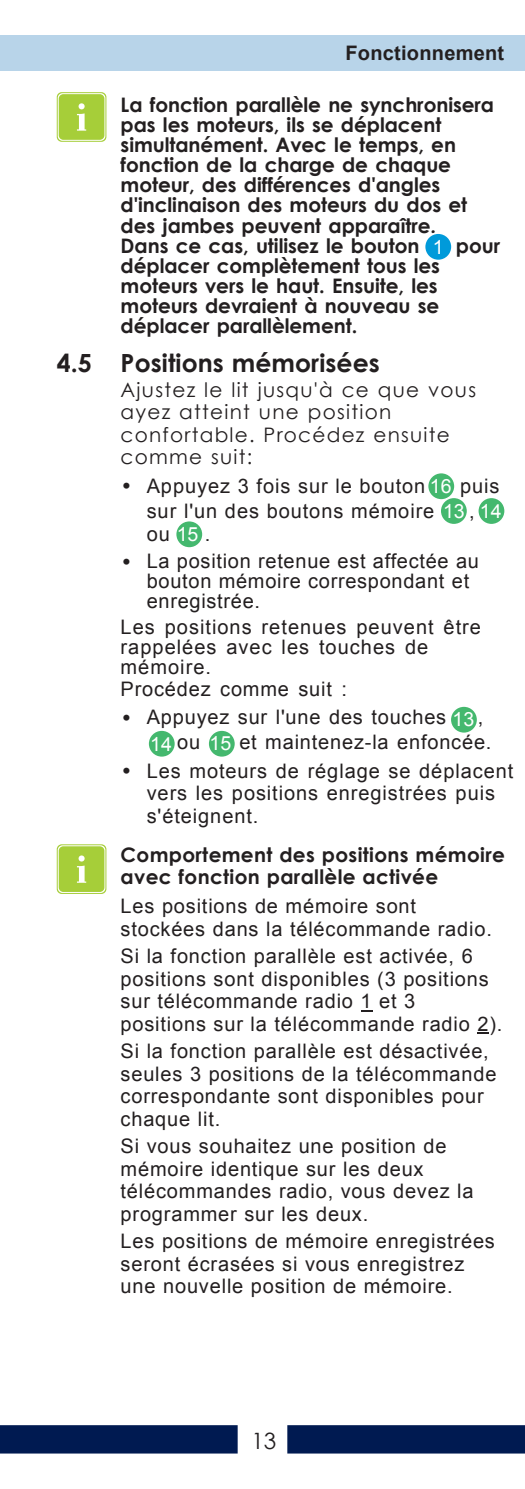
<style>
.page{position:relative;width:525px;height:1489px;background:#fff}
.page>*{position:absolute;margin:0;border:0;box-sizing:border-box;transform-origin:0 0}
.t1{font:700 25px "Century Gothic";letter-spacing:.005em;color:#231f20}
.t2{font:22.5px "Century Gothic";color:#231f20}
.t3{font:20px/22.5px "Arial";letter-spacing:.04em;color:#231f20}
.t4{font:700 20px/20px "Century Gothic";letter-spacing:-.005em;color:#231f20}
.t5{font:20px/22.5px "Century Gothic";letter-spacing:.06em;color:#231f20}
.t6{font:700 20px/22.5px "Century Gothic";letter-spacing:.015em;color:#231f20}
.t7{font:700 20px "Arial";letter-spacing:.01em;color:#231f20}
.t8{font:19.5px "Arial";color:#fff}
.s1{font-family:"Century Gothic"}
.s2{font-size:19.5px;color:#fff}
.s3{font-size:20px;color:#231f20}
</style>
<div class="page">
<div style="left:207px;top:729px;width:29px;height:29px;background:#44b86e;border:2px solid #fff;border-radius:50%"></div>
<div style="left:147px;top:729px;width:29px;height:29px;background:#44b86e;border:2px solid #fff;border-radius:50%"></div>
<div style="left:449px;top:705px;width:29px;height:29px;background:#44b86e;border:2px solid #fff;border-radius:50%"></div>
<svg style="left:0;top:1425px;width:524px;height:28px;background:#193162"></svg>
<div style="left:0;top:35px;width:524px;height:36px;background:#b8d4e9"></div>
<svg style="left:174px;top:519px;width:30px;height:30px"></svg>
<div style="left:426px;top:471px;width:29px;height:30px;background:#44b86e;border:2px solid #fff;border-radius:50%"></div>
<div style="left:476px;top:496px;width:30px;height:29px;background:#44b86e;border:2px solid #fff;border-radius:50%"></div>
<div style="left:439px;top:496px;width:29px;height:29px;background:#44b86e;border:2px solid #fff;border-radius:50%"></div>
<svg style="left:57px;top:844px;width:49px;height:49px"></svg>
<svg style="left:58px;top:845px;width:47px;height:47px;background:#afd34f"></svg>
<svg style="left:477px;top:1032px;width:12px;height:2px"></svg>
<svg style="left:57px;top:92px;width:49px;height:50px"></svg>
<svg style="left:58px;top:93px;width:47px;height:48px;background:#b1d452"></svg>
<div style="left:423px;top:232px;width:29px;height:29px;background:#009ada;border:2px solid #fff;border-radius:50%"></div>
<p class="t7" style="left:345px;top:46px;width:160px">Fonctionnement</p>
<p class="t4" style="left:120px;top:97px;width:375px">La fonction parallèle ne synchronisera pas les moteurs, ils se déplacent simultanément. Avec le temps, en fonction de la charge de chaque moteur, des différences d'angles d'inclinaison des moteurs du dos et des jambes peuvent apparaître.<br>Dans ce cas, utilisez le bouton</p>
<p class="t8" style="left:432px;top:239px;width:12px">1</p>
<p class="t4" style="left:455px;top:237px;width:46px">pour</p>
<p class="t4" style="left:120px;top:257px;width:321px;text-align:justify">déplacer complètement tous les moteurs vers le haut. Ensuite, les moteurs devraient à nouveau se déplacer parallèlement.</p>
<p class="t1" style="left:57px;top:353px;width:324px">4.5 Positions mémorisées</p>
<p class="t5" style="left:120px;top:380px;width:357px">Ajustez le lit jusqu'à ce que vous ayez atteint une position confortable. Procédez ensuite comme suit:</p>
<p class="t3" style="left:120px;top:475px;width:382px;line-height:25px;text-align:right"><span class="s1">•</span> Appuyez 3 fois sur le bouton <span class="s2">16</span> puis sur l'un des boutons mémoire <span class="s2">13 14</span></p>
<p class="t3" style="left:469px;top:501px;width:7px">,</p>
<p class="t3" style="left:147px;top:524px;width:65px">ou <span class="s2">15</span> .</p>
<p class="t3" style="left:147px;top:553px;width:333px;line-height:20px;text-indent:-26px"><span class="s1">•</span> La position retenue est affectée au bouton mémoire correspondant et enregistrée.</p>
<p class="t3" style="left:120px;top:618px;width:362px;line-height:20px">Les positions retenues peuvent être rappelées avec les touches de mémoire.</p>
<p class="t3" style="left:120px;top:679px;width:228px">Procédez comme suit :</p>
<p class="t3" style="left:147px;top:707px;width:301px">Appuyez sur l'une des touches</p>
<p class="t5" style="left:120px;top:708px;width:14px">•</p>
<p class="t8" style="left:452px;top:712px;width:23px">13</p>
<p class="t3" style="left:477px;top:707px;width:7px">,</p>
<p class="t8" style="left:150px;top:736px;width:52px">14 <span class="s3">ou</span></p>
<p class="t3" style="left:209px;top:732px;width:283px"><span class="s2">15</span> et maintenez-la enfoncée.</p>
<p class="t3" style="left:147px;top:761px;width:368px;text-indent:-26px"><span class="s1">•</span> Les moteurs de réglage se déplacent vers les positions enregistrées puis s'éteignent.</p>
<p class="t6" style="left:120px;top:845px;width:385px">Comportement des positions mémoire avec fonction parallèle activée</p>
<p class="t3" style="left:120px;top:896px;width:372px">Les positions de mémoire sont stockées dans la télécommande radio.</p>
<p class="t3" style="left:120px;top:946px;width:383px">Si la fonction parallèle est activée, 6 positions sont disponibles (3 positions sur télécommande radio 1 et 3 positions sur la télécommande radio 2).</p>
<p class="t3" style="left:120px;top:1041px;width:377px">Si la fonction parallèle est désactivée, seules 3 positions de la télécommande correspondante sont disponibles pour chaque lit.</p>
<p class="t3" style="left:120px;top:1136px;width:354px">Si vous souhaitez une position de mémoire identique sur les deux télécommandes radio, vous devez la programmer sur les deux.</p>
<p class="t3" style="left:120px;top:1231px;width:375px">Les positions de mémoire enregistrées seront écrasées si vous enregistrez une nouvelle position de mémoire.</p>
<p class="t2" style="left:251px;top:1431px;width:26px">13</p>
</div>
